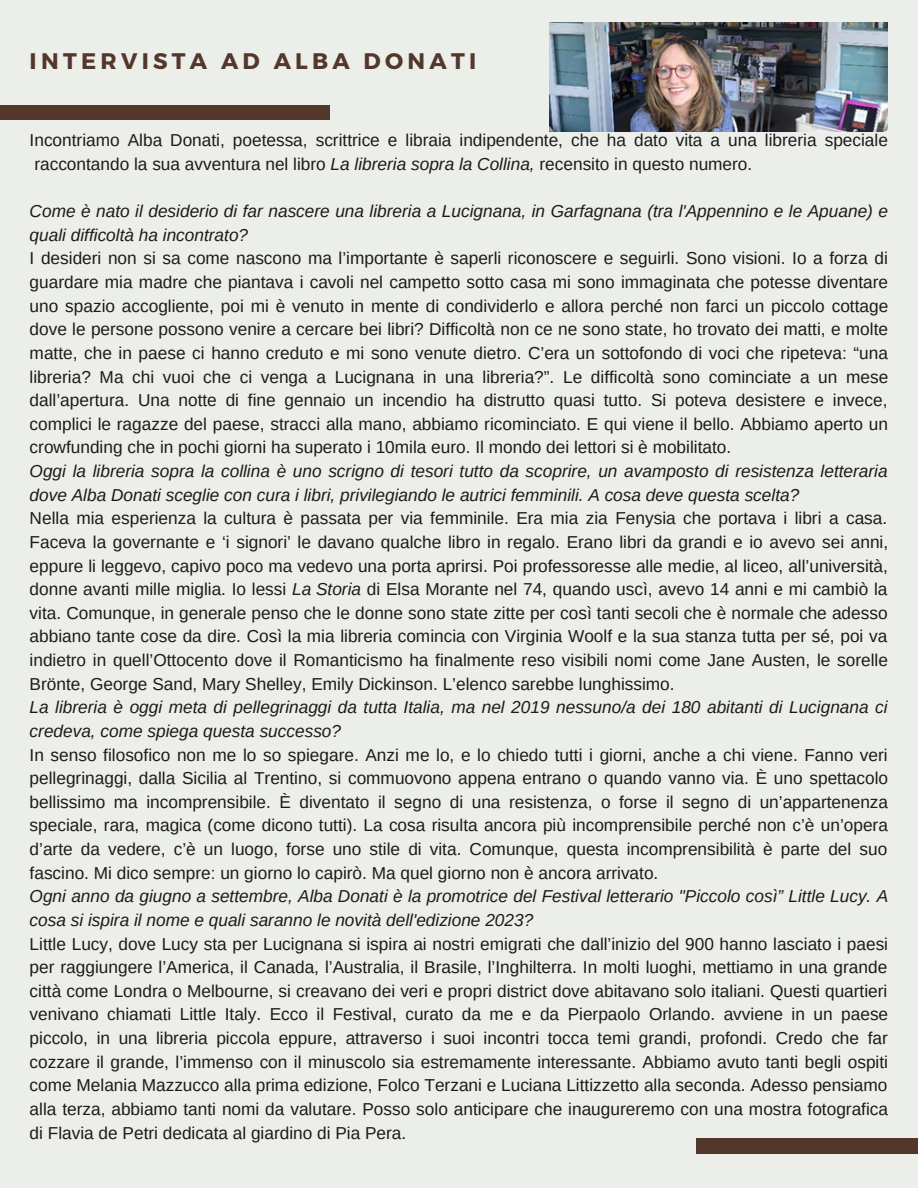
<style>
.page{position:relative;width:918px;height:1188px;background:#eceeea}
.page>*{position:absolute;margin:0;border:0;box-sizing:border-box;transform-origin:0 0}
.t1{font:700 22.5px "Montserrat";letter-spacing:.19em;color:#54372b}
.t2{font:17.25px/23.7px "Arimo";color:#1c1a1a;text-align:justify}
.t3{font:italic 17.25px/23.7px "Arimo";color:#1c1a1a}
.s1{font-style:italic}
</style>
<div class="page">
<div style="left:696px;top:1138px;width:222px;height:15px;background:#54372b"></div>
<div style="left:0;top:105px;width:330px;height:15px;background:#54372b"></div>
<img style="left:549px;top:22px;width:339px;height:110px">
<h1 class="t1" style="left:30px;top:47px;width:448px">INTERVISTA AD ALBA DONATI</h1>
<p class="t2" style="left:30px;top:129px;width:860px">Incontriamo Alba Donati, poetessa, scrittrice e libraia indipendente, che ha dato vita a una libreria speciale raccontando la sua avventura nel libro <span class="s1">La libreria sopra la Collina,</span> recensito in questo numero.</p>
<p class="t3" style="left:30px;top:199px;width:860px">Come è nato il desiderio di far nascere una libreria a Lucignana, in Garfagnana (tra l'Appennino e le Apuane) e quali difficoltà ha incontrato?</p>
<p class="t2" style="left:30px;top:247px;width:860px">I desideri non si sa come nascono ma l’importante è saperli riconoscere e seguirli. Sono visioni. Io a forza di guardare mia madre che piantava i cavoli nel campetto sotto casa mi sono immaginata che potesse diventare uno spazio accogliente, poi mi è venuto in mente di condividerlo e allora perché non farci un piccolo cottage dove le persone possono venire a cercare bei libri? Difficoltà non ce ne sono state, ho trovato dei matti, e molte matte, che in paese ci hanno creduto e mi sono venute dietro. C’era un sottofondo di voci che ripeteva: “una libreria? Ma chi vuoi che ci venga a Lucignana in una libreria?”. Le difficoltà sono cominciate a un mese dall’apertura. Una notte di fine gennaio un incendio ha distrutto quasi tutto. Si poteva desistere e invece, complici le ragazze del paese, stracci alla mano, abbiamo ricominciato. E qui viene il bello. Abbiamo aperto un crowfunding che in pochi giorni ha superato i 10mila euro. Il mondo dei lettori si è mobilitato.</p>
<p class="t3" style="left:30px;top:459px;width:860px">Oggi la libreria sopra la collina è uno scrigno di tesori tutto da scoprire, un avamposto di resistenza letteraria dove Alba Donati sceglie con cura i libri, privilegiando le autrici femminili. A cosa deve questa scelta?</p>
<p class="t2" style="left:30px;top:507px;width:860px">Nella mia esperienza la cultura è passata per via femminile. Era mia zia Fenysia che portava i libri a casa.<br>Faceva la governante e ‘i signori’ le davano qualche libro in regalo. Erano libri da grandi e io avevo sei anni, eppure li leggevo, capivo poco ma vedevo una porta aprirsi. Poi professoresse alle medie, al liceo, all’università, donne avanti mille miglia. Io lessi <span class="s1">La Storia</span> di Elsa Morante nel 74, quando uscì, avevo 14 anni e mi cambiò la vita. Comunque, in generale penso che le donne sono state zitte per così tanti secoli che è normale che adesso abbiano tante cose da dire. Così la mia libreria comincia con Virginia Woolf e la sua stanza tutta per sé, poi va indietro in quell’Ottocento dove il Romanticismo ha finalmente reso visibili nomi come Jane Austen, le sorelle Brönte, George Sand, Mary Shelley, Emily Dickinson. L’elenco sarebbe lunghissimo.</p>
<p class="t3" style="left:30px;top:696px;width:860px">La libreria è oggi meta di pellegrinaggi da tutta Italia, ma nel 2019 nessuno/a dei 180 abitanti di Lucignana ci credeva, come spiega questa successo?</p>
<p class="t2" style="left:30px;top:743px;width:860px">In senso filosofico non me lo so spiegare. Anzi me lo, e lo chiedo tutti i giorni, anche a chi viene. Fanno veri pellegrinaggi, dalla Sicilia al Trentino, si commuovono appena entrano o quando vanno via. È uno spettacolo bellissimo ma incomprensibile. È diventato il segno di una resistenza, o forse il segno di un’appartenenza speciale, rara, magica (come dicono tutti). La cosa risulta ancora più incomprensibile perché non c’è un’opera d’arte da vedere, c’è un luogo, forse uno stile di vita. Comunque, questa incomprensibilità è parte del suo fascino. Mi dico sempre: un giorno lo capirò. Ma quel giorno non è ancora arrivato.</p>
<p class="t3" style="left:30px;top:885px;width:860px">Ogni anno da giugno a settembre, Alba Donati è la promotrice del Festival letterario "Piccolo così” Little Lucy. A cosa si ispira il nome e quali saranno le novità dell'edizione 2023?</p>
<p class="t2" style="left:30px;top:932px;width:860px">Little Lucy, dove Lucy sta per Lucignana si ispira ai nostri emigrati che dall’inizio del 900 hanno lasciato i paesi per raggiungere l’America, il Canada, l’Australia, il Brasile, l’Inghilterra. In molti luoghi, mettiamo in una grande città come Londra o Melbourne, si creavano dei veri e propri district dove abitavano solo italiani. Questi quartieri venivano chiamati Little Italy. Ecco il Festival, curato da me e da Pierpaolo Orlando. avviene in un paese piccolo, in una libreria piccola eppure, attraverso i suoi incontri tocca temi grandi, profondi. Credo che far cozzare il grande, l’immenso con il minuscolo sia estremamente interessante. Abbiamo avuto tanti begli ospiti come Melania Mazzucco alla prima edizione, Folco Terzani e Luciana Littizzetto alla seconda. Adesso pensiamo alla terza, abbiamo tanti nomi da valutare. Posso solo anticipare che inaugureremo con una mostra fotografica di Flavia de Petri dedicata al giardino di Pia Pera.</p>
</div>
